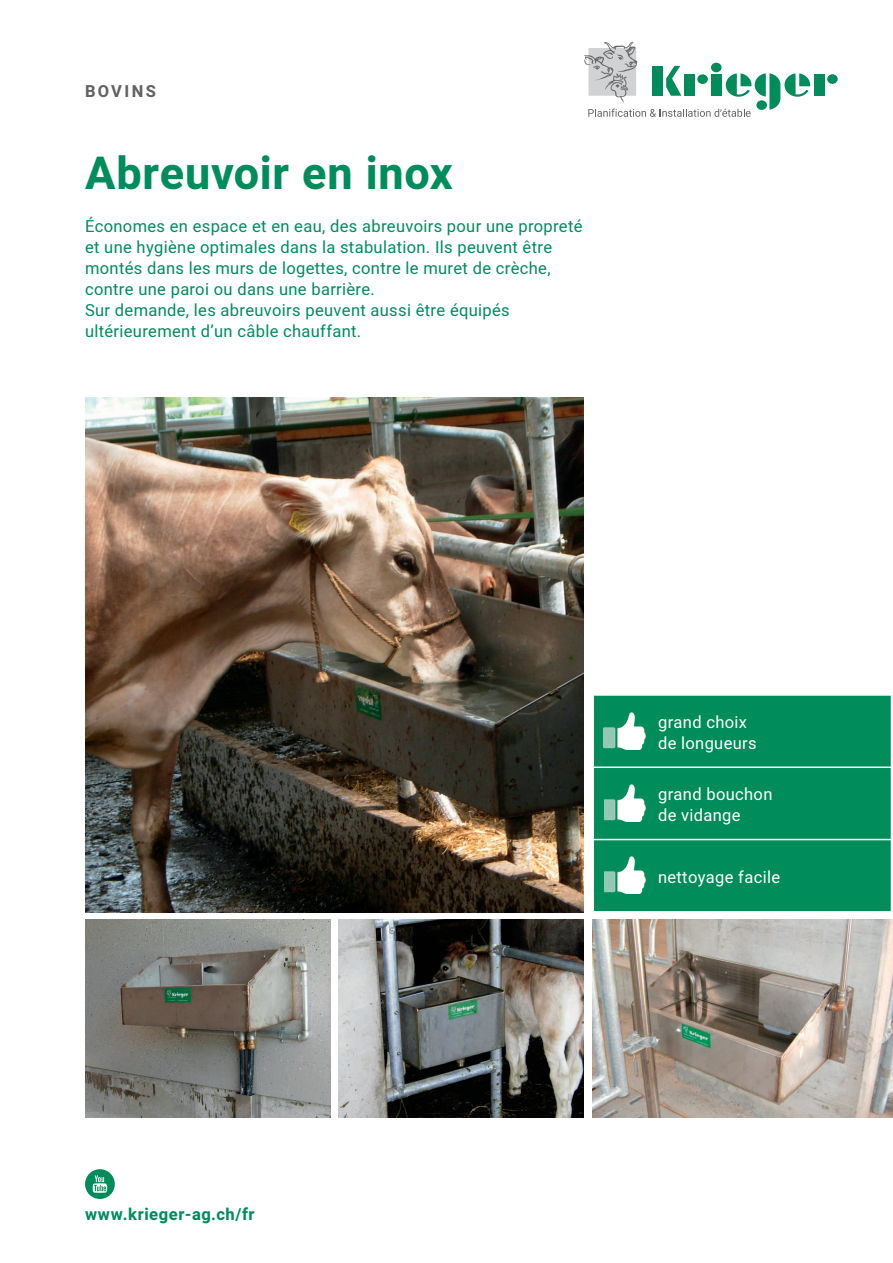
<style>
.page{position:relative;width:893px;height:1263px;background:#fff}
.page>*{position:absolute;margin:0;border:0;box-sizing:border-box;transform-origin:0 0}
.t1{font:700 45px "Heebo";letter-spacing:.015em;color:#008c5b}
.t2{font:16.5px/21px "Heebo";letter-spacing:.02em;color:#008c5b}
.t3{font:16.5px/21px "Heebo";letter-spacing:.02em;color:#fff}
.t4{font:700 16.5px "Heebo";letter-spacing:.04em;color:#008c5b}
.t5{font:700 16.5px "Heebo";letter-spacing:.145em;color:#636366}
</style>
<div class="page">
<img style="left:85px;top:919px;width:245px;height:198px">
<img style="left:592px;top:919px;width:301px;height:198px">
<img style="left:85px;top:397px;width:499px;height:515px">
<img style="left:339px;top:919px;width:245px;height:198px">
<svg style="left:85px;top:1169px;width:30px;height:30px"></svg>
<div style="left:814px;top:74px;width:11px;height:22px;background:#008c5b"></div>
<div style="left:827px;top:74px;width:11px;height:10px;background:#008c5b;border-radius:50%"></div>
<svg style="left:584px;top:42px;width:226px;height:75px"></svg>
<div style="left:594px;top:696px;width:297px;height:215px;background:#008c5b"></div>
<hr style="left:592px;top:766px;width:60px;height:2px;background:#fff">
<hr style="left:652px;top:766px;width:240px;height:2px;background:#fff">
<hr style="left:592px;top:839px;width:60px;height:1px;background:#fff">
<hr style="left:652px;top:839px;width:240px;height:1px;background:#fff">
<img style="left:604px;top:711px;width:42px;height:39px">
<img style="left:604px;top:783px;width:42px;height:38px">
<img style="left:604px;top:856px;width:42px;height:38px">
<p class="t5" style="left:85px;top:79px;width:73px">BOVINS</p>
<h1 class="t1" style="left:85px;top:142px;width:369px">Abreuvoir en inox</h1>
<p class="t2" style="left:85px;top:215px;width:499px">Économes en espace et en eau, des abreuvoirs pour une propreté et une hygiène optimales dans la stabulation. Ils peuvent être montés dans les murs de logettes, contre le muret de crèche, contre une paroi ou dans une barrière.<br>Sur demande, les abreuvoirs peuvent aussi être équipés ultérieurement d’un câble chauffant.</p>
<p class="t4" style="left:85px;top:1203px;width:171px">www.krieger-ag.ch/fr</p>
<p class="t3" style="left:658px;top:711px;width:100px">grand choix de longueurs</p>
<p class="t3" style="left:658px;top:783px;width:116px">grand bouchon de vidange</p>
<p class="t3" style="left:658px;top:866px;width:124px">nettoyage facile</p>
</div>
